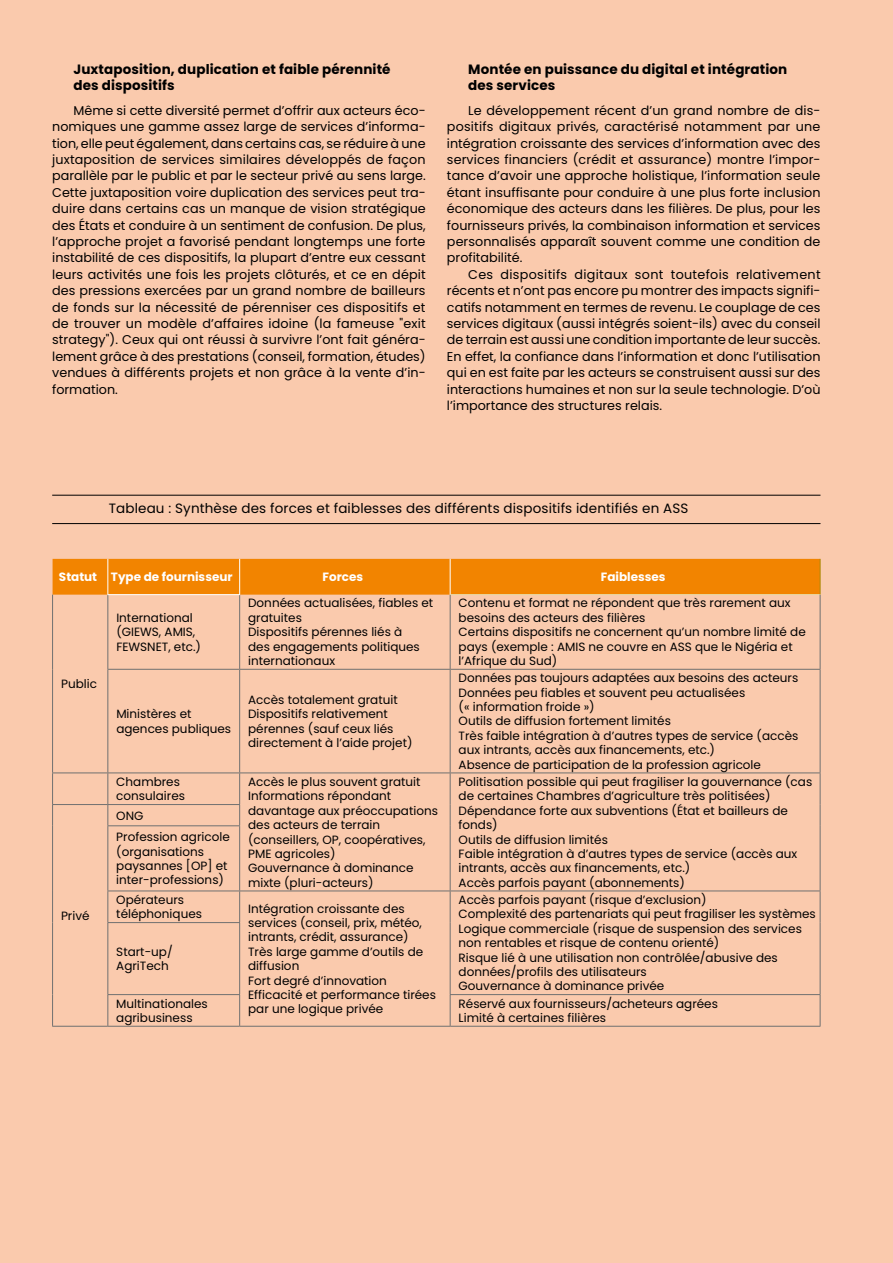
<style>
.page{position:relative;width:893px;height:1263px;background:#facaad}
.page>*{position:absolute;margin:0;border:0;box-sizing:border-box;transform-origin:0 0}
.t1{font:700 13.5px/16.4px "Poppins";letter-spacing:.01em;color:#000}
.t2{font:13.5px "Poppins";letter-spacing:.01em;color:#000}
.t3{font:12.75px/16.4px "Poppins";letter-spacing:.005em;color:#000;text-align:justify}
.t4{font:12px/14.4px "Poppins";color:#000}
.t5{font:700 12px "Poppins";color:#fff}
</style>
<div class="page">
<div style="left:53px;top:559px;width:767px;height:36px;background:#f28400"></div>
<hr style="left:450px;top:594px;width:370px;height:1px;background:#e9dda6">
<hr style="left:820px;top:559px;width:1px;height:35px;background:#ab8b0b">
<hr style="left:450px;top:559px;width:1px;height:35px;background:#fff">
<hr style="left:52px;top:595px;width:1px;height:74px;background:#6f7070">
<hr style="left:52px;top:669px;width:1px;height:103px;background:#6f7070">
<hr style="left:52px;top:772px;width:56px;height:1px;background:#6f7070">
<hr style="left:52px;top:773px;width:1px;height:31px;background:#6f7070">
<hr style="left:107px;top:595px;width:1px;height:74px;background:#6f7070">
<hr style="left:239px;top:595px;width:1px;height:74px;background:#6f7070">
<hr style="left:450px;top:595px;width:1px;height:74px;background:#6f7070">
<hr style="left:820px;top:595px;width:1px;height:74px;background:#6f7070">
<hr style="left:107px;top:670px;width:1px;height:102px;background:#6f7070">
<hr style="left:239px;top:670px;width:1px;height:102px;background:#6f7070">
<hr style="left:450px;top:670px;width:1px;height:102px;background:#6f7070">
<hr style="left:820px;top:670px;width:1px;height:102px;background:#6f7070">
<hr style="left:108px;top:772px;width:132px;height:1px;background:#6f7070">
<hr style="left:107px;top:773px;width:1px;height:31px;background:#6f7070">
<hr style="left:820px;top:995px;width:1px;height:31px;background:#6f7070">
<hr style="left:108px;top:1026px;width:132px;height:1px;background:#6f7070">
<hr style="left:450px;top:1026px;width:370px;height:1px;background:#6f7070">
<hr style="left:240px;top:772px;width:210px;height:1px;background:#6f7070">
<hr style="left:239px;top:773px;width:1px;height:31px;background:#6f7070">
<svg style="left:239px;top:805px;width:1px;height:20px"></svg>
<hr style="left:239px;top:826px;width:1px;height:64px;background:#6f7070">
<hr style="left:450px;top:772px;width:370px;height:1px;background:#6f7070">
<hr style="left:450px;top:773px;width:1px;height:31px;background:#6f7070">
<hr style="left:820px;top:773px;width:1px;height:31px;background:#6f7070">
<svg style="left:450px;top:804px;width:1px;height:22px"></svg>
<svg style="left:820px;top:804px;width:1px;height:22px"></svg>
<hr style="left:450px;top:826px;width:1px;height:64px;background:#6f7070">
<hr style="left:820px;top:826px;width:1px;height:64px;background:#6f7070">
<hr style="left:52px;top:804px;width:56px;height:1px;background:#6f7070">
<svg style="left:52px;top:805px;width:1px;height:21px"></svg>
<svg style="left:107px;top:805px;width:1px;height:20px"></svg>
<hr style="left:52px;top:826px;width:1px;height:65px;background:#6f7070">
<hr style="left:107px;top:826px;width:1px;height:64px;background:#6f7070">
<hr style="left:52px;top:891px;width:1px;height:31px;background:#6f7070">
<hr style="left:107px;top:891px;width:1px;height:31px;background:#6f7070">
<hr style="left:52px;top:922px;width:1px;height:72px;background:#6f7070">
<hr style="left:107px;top:923px;width:1px;height:71px;background:#6f7070">
<hr style="left:52px;top:994px;width:1px;height:32px;background:#6f7070">
<hr style="left:107px;top:995px;width:1px;height:31px;background:#6f7070">
<hr style="left:52px;top:1026px;width:56px;height:1px;background:#6f7070">
<hr style="left:107px;top:890px;width:133px;height:1px;background:#6f7070">
<hr style="left:107px;top:922px;width:133px;height:1px;background:#6f7070">
<hr style="left:107px;top:994px;width:133px;height:1px;background:#6f7070">
<hr style="left:108px;top:804px;width:132px;height:1px;background:#6f7070">
<hr style="left:107px;top:825px;width:133px;height:1px;background:#6f7070">
<hr style="left:107px;top:669px;width:133px;height:1px;background:#6f7070">
<hr style="left:240px;top:669px;width:210px;height:1px;background:#6f7070">
<hr style="left:450px;top:669px;width:370px;height:1px;background:#6f7070">
<hr style="left:450px;top:890px;width:370px;height:1px;background:#6f7070">
<hr style="left:820px;top:891px;width:1px;height:31px;background:#6f7070">
<hr style="left:820px;top:922px;width:1px;height:72px;background:#6f7070">
<hr style="left:450px;top:994px;width:370px;height:1px;background:#6f7070">
<hr style="left:240px;top:890px;width:210px;height:1px;background:#6f7070">
<hr style="left:239px;top:891px;width:1px;height:31px;background:#6f7070">
<hr style="left:450px;top:891px;width:1px;height:31px;background:#6f7070">
<hr style="left:239px;top:923px;width:1px;height:71px;background:#6f7070">
<hr style="left:450px;top:922px;width:1px;height:72px;background:#6f7070">
<hr style="left:239px;top:995px;width:1px;height:31px;background:#6f7070">
<hr style="left:450px;top:995px;width:1px;height:31px;background:#6f7070">
<hr style="left:240px;top:1026px;width:210px;height:1px;background:#6f7070">
<hr style="left:107px;top:594px;width:133px;height:1px;background:#fff">
<hr style="left:239px;top:559px;width:1px;height:35px;background:#fff">
<hr style="left:107px;top:559px;width:1px;height:35px;background:#fff">
<hr style="left:52px;top:495px;width:768px;height:1px;background:#000">
<hr style="left:52px;top:523px;width:768px;height:1px;background:#000">
<p class="t1" style="left:73px;top:61px;width:319px">Juxtaposition, duplication et faible pérennité des dispositifs</p>
<p class="t3" style="left:52px;top:102px;width:375px;text-indent:21px">Même si cette diversité permet d’offrir aux acteurs éco&shy;nomiques une gamme assez large de services d’informa&shy;tion, elle peut également, dans certains cas, se réduire à une juxtaposition de services similaires développés de façon parallèle par le public et par le secteur privé au sens large.<br>Cette juxtaposition voire duplication des services peut tra&shy;duire dans certains cas un manque de vision stratégique des États et conduire à un sentiment de confusion. De plus, l’approche projet a favorisé pendant longtemps une forte instabilité de ces dispositifs, la plupart d’entre eux cessant leurs activités une fois les projets clôturés, et ce en dépit des pressions exercées par un grand nombre de bailleurs de fonds sur la nécessité de pérenniser ces dispositifs et de trouver un modèle d’affaires idoine (la fameuse "exit strategy"). Ceux qui ont réussi à survivre l’ont fait généra&shy;lement grâce à des prestations (conseil, formation, études) vendues à différents projets et non grâce à la vente d’in&shy;formation.</p>
<p class="t1" style="left:468px;top:61px;width:321px">Montée en puissance du digital et intégration des services</p>
<p class="t3" style="left:447px;top:102px;width:375px;text-indent:21px">Le développement récent d’un grand nombre de dis&shy;positifs digitaux privés, caractérisé notamment par une intégration croissante des services d’information avec des services financiers (crédit et assurance) montre l’impor&shy;tance d’avoir une approche holistique, l’information seule étant insuffisante pour conduire à une plus forte inclusion économique des acteurs dans les filières. De plus, pour les fournisseurs privés, la combinaison information et services personnalisés apparaît souvent comme une condition de profitabilité.</p>
<p class="t3" style="left:447px;top:266px;width:375px;text-indent:21px">Ces dispositifs digitaux sont toutefois relativement récents et n’ont pas encore pu montrer des impacts signifi&shy;catifs notamment en termes de revenu. Le couplage de ces services digitaux (aussi intégrés soient-ils) avec du conseil de terrain est aussi une condition importante de leur succès.<br>En effet, la confiance dans l’information et donc l’utilisation qui en est faite par les acteurs se construisent aussi sur des interactions humaines et non sur la seule technologie. D’où l’importance des structures relais.</p>
<p class="t2" style="left:109px;top:500px;width:581px">Tableau : Synthèse des forces et faiblesses des différents dispositifs identifiés en ASS</p>
<p class="t5" style="left:59px;top:570px;width:175px">Statut Type de fournisseur</p>
<p class="t5" style="left:323px;top:570px;width:42px">Forces</p>
<p class="t5" style="left:601px;top:570px;width:66px">Faiblesses</p>
<p class="t4" style="left:61px;top:677px;width:37px">Public</p>
<p class="t4" style="left:61px;top:908px;width:30px">Privé</p>
<p class="t4" style="left:116px;top:610px;width:86px">International (GIEWS, AMIS,<br>FEWSNET, etc.)</p>
<p class="t4" style="left:116px;top:707px;width:116px">Ministères et agences publiques</p>
<p class="t4" style="left:248px;top:596px;width:187px">Données actualisées, fiables et gratuites<br>Dispositifs pérennes liés à<br>des engagements politiques internationaux</p>
<p class="t4" style="left:459px;top:596px;width:349px">Contenu et format ne répondent que très rarement aux besoins des acteurs des filières<br>Certains dispositifs ne concernent qu’un nombre limité de pays (exemple : AMIS ne couvre en ASS que le Nigéria et l’Afrique du Sud)</p>
<p class="t4" style="left:248px;top:692px;width:166px">Accès totalement gratuit<br>Dispositifs relativement pérennes (sauf ceux liés directement à l’aide projet)</p>
<p class="t4" style="left:459px;top:671px;width:341px">Données pas toujours adaptées aux besoins des acteurs Données peu fiables et souvent peu actualisées<br>(« information froide »)<br>Outils de diffusion fortement limités<br>Très faible intégration à d’autres types de service (accès aux intrants, accès aux financements, etc.)<br>Absence de participation de la profession agricole</p>
<p class="t4" style="left:116px;top:774px;width:70px">Chambres consulaires</p>
<p class="t4" style="left:248px;top:774px;width:191px">Accès le plus souvent gratuit<br>Informations répondant davantage aux préoccupations des acteurs de terrain (conseillers, OP, coopératives,<br>PME agricoles)<br>Gouvernance à dominance mixte (pluri-acteurs)</p>
<p class="t4" style="left:459px;top:774px;width:355px">Politisation possible qui peut fragiliser la gouvernance (cas de certaines Chambres d’agriculture très politisées)<br>Dépendance forte aux subventions (État et bailleurs de fonds)<br>Outils de diffusion limités<br>Faible intégration à d’autres types de service (accès aux intrants, accès aux financements, etc.)<br>Accès parfois payant (abonnements)</p>
<p class="t4" style="left:116px;top:805px;width:115px;line-height:21.6px">ONG<br>Profession agricole</p>
<p class="t4" style="left:116px;top:844px;width:113px">(organisations paysannes [OP] et inter-professions)</p>
<p class="t4" style="left:116px;top:892px;width:87px">Opérateurs téléphoniques</p>
<p class="t4" style="left:248px;top:901px;width:189px">Intégration croissante des services (conseil, prix, météo, intrants, crédit, assurance)<br>Très large gamme d’outils de diffusion<br>Fort degré d’innovation<br>Efficacité et performance tirées par une logique privée</p>
<p class="t4" style="left:459px;top:892px;width:359px">Accès parfois payant (risque d’exclusion)<br>Complexité des partenariats qui peut fragiliser les systèmes Logique commerciale (risque de suspension des services non rentables et risque de contenu orienté)<br>Risque lié à une utilisation non contrôlée/abusive des données/profils des utilisateurs<br>Gouvernance à dominance privée</p>
<p class="t4" style="left:116px;top:944px;width:58px">Start-up/<br>AgriTech</p>
<p class="t4" style="left:116px;top:996px;width:93px">Multinationales agribusiness</p>
<p class="t4" style="left:459px;top:996px;width:261px">Réservé aux fournisseurs/acheteurs agrées<br>Limité à certaines filières</p>
</div>
